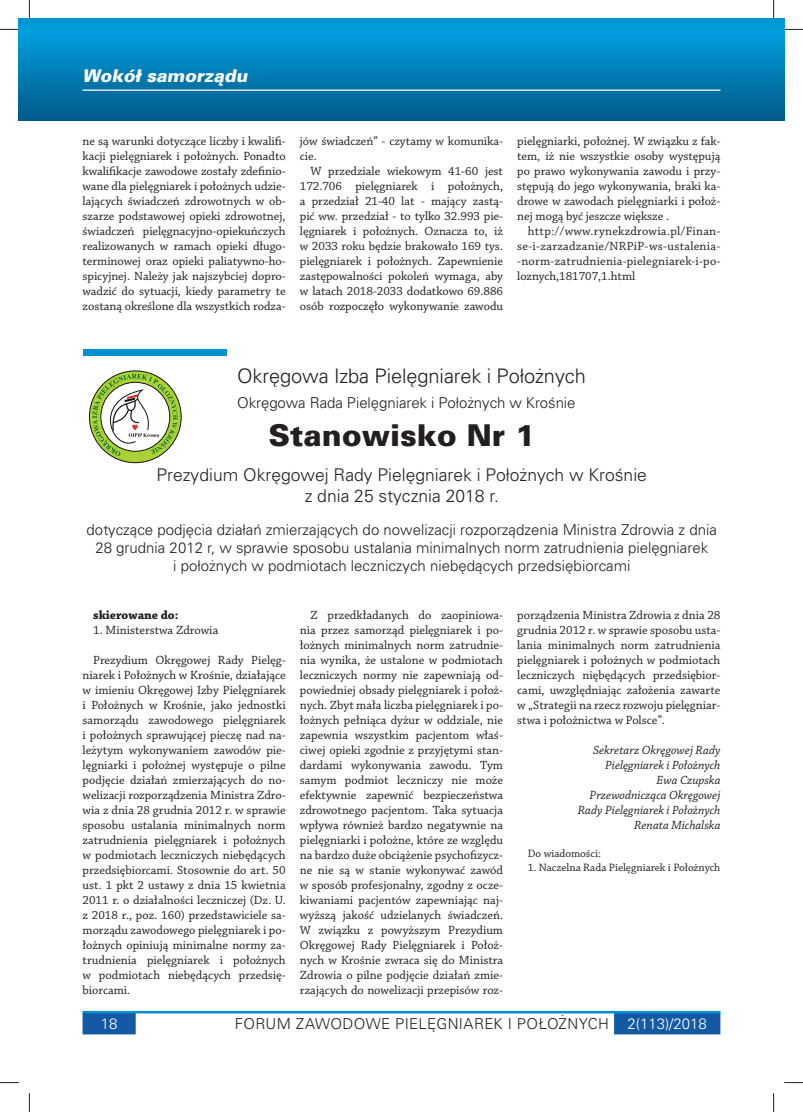
<style>
.page{position:relative;width:803px;height:1112px;background:#fff}
.page>*{position:absolute;margin:0;border:0;box-sizing:border-box;transform-origin:0 0}
.t1{font:30px "USA Black";color:#241f1f}
.t2{font:20px "USA Light";color:#241f1f}
.t3{font:17.5px/21px "USA Light";color:#241f1f;text-align:center}
.t4{font:italic 17.5px "USA Black";color:#fff}
.t5{font:15px/18px "USA Light";color:#241f1f;text-align:center}
.t6{font:15px "USA Light";letter-spacing:.02em;color:#241f1f}
.t7{font:15px "USA Light";color:#fff}
.t8{font:12.5px/15px "Chaparral Pro";color:#241f1f;text-align:justify}
.t9{font:italic 12.5px/15px "Chaparral Pro";color:#241f1f;text-align:right}
.t10{font:700 12.5px "Chaparral Pro";color:#241f1f}
.t11{font:11.25px "Chaparral Pro";color:#241f1f}
.s1{color:#fff}
</style>
<div class="page">
<div style="left:19px;top:19px;width:754px;height:101px;background:linear-gradient(to bottom,#00a5e6,#005b8b)"></div>
<svg style="left:83px;top:1013px;width:637px;height:21px"></svg>
<hr style="left:83px;top:1010px;width:637px;height:3px;background:#008fd3">
<svg style="left:773px;top:19px;width:11px;height:101px"></svg>
<hr style="left:83px;top:89px;width:637px;height:2px;background:#fff">
<svg style="left:89px;top:371px;width:92px;height:91px"></svg>
<div style="left:83px;top:349px;width:143px;height:7px;background:#008fd3"></div>
<svg style="left:0;top:29px;width:19px;height:1px"></svg>
<svg style="left:784px;top:29px;width:19px;height:1px"></svg>
<svg style="left:0;top:1082px;width:19px;height:1px"></svg>
<svg style="left:784px;top:1082px;width:19px;height:1px"></svg>
<svg style="left:29px;top:0;width:1px;height:19px"></svg>
<svg style="left:29px;top:1093px;width:1px;height:18px"></svg>
<svg style="left:773px;top:0;width:1px;height:19px"></svg>
<svg style="left:773px;top:1093px;width:1px;height:18px"></svg>
<h3 class="t4" style="left:83px;top:66px;width:167px">Wokół samorządu</h3>
<p class="t8" style="left:83px;top:134px;width:205px">ne są warunki dotyczące liczby i kwalifi&shy;kacji pielęgniarek i położnych. Ponadto kwalifikacje zawodowe zostały zdefinio&shy;wane dla pielęgniarek i położnych udzie&shy;lających świadczeń zdrowotnych w ob&shy;szarze podstawowej opieki zdrowotnej, świadczeń pielęgnacyjno-opiekuńczych realizowanych w ramach opieki długo&shy;terminowej oraz opieki paliatywno-ho&shy;spicyjnej. Należy jak najszybciej dopro&shy;wadzić do sytuacji, kiedy parametry te zostaną określone dla wszystkich rodza-</p>
<p class="t8" style="left:300px;top:134px;width:205px">jów świadczeń” - czytamy w komunika&shy;cie.</p>
<p class="t8" style="left:300px;top:164px;width:205px;text-indent:11px">W przedziale wiekowym 41-60 jest 172.706 pielęgniarek i położnych, a przedział 21-40 lat - mający zastą&shy;pić ww. przedział - to tylko 32.993 pie&shy;lęgniarek i położnych. Oznacza to, iż w 2033 roku będzie brakowało 169 tys. pielęgniarek i położnych. Zapewnienie zastępowalności pokoleń wymaga, aby w latach 2018-2033 dodatkowo 69.886 osób rozpoczęło wykonywanie zawodu</p>
<p class="t8" style="left:517px;top:134px;width:205px">pielęgniarki, położnej. W związku z fak&shy;tem, iż nie wszystkie osoby występują po prawo wykonywania zawodu i przy&shy;stępują do jego wykonywania, braki ka&shy;drowe w zawodach pielęgniarki i położ&shy;nej mogą być jeszcze większe .</p>
<p class="t8" style="left:517px;top:224px;width:205px;text-indent:11px">http://www.rynekzdrowia.pl/Finan&shy;se-i-zarzadzanie/NRPiP-ws-ustalenia--norm-zatrudnienia-pielegniarek-i-po&shy;loznych,181707,1.html</p>
<h2 class="t2" style="left:237px;top:364px;width:350px">Okręgowa I zba Pielęgniarek i Położnych</h2>
<p class="t5" style="left:237px;top:393px;width:340px">Okręgowa Rada Pielęgniarek i Położnych w Krośnie</p>
<h1 class="t1" style="left:268px;top:417px;width:268px">Stanowisko Nr 1</h1>
<h3 class="t3" style="left:157px;top:464px;width:492px">Prezydium Okręgowej Rady Pielęgniarek i Położnych w Krośnie z dnia 25 stycznia 2018 r.</h3>
<p class="t5" style="left:87px;top:520px;width:632px">dotyczące podjęcia działań zmierzających do nowelizacji rozporządzenia M inistra Zdrowia z dnia<br>28 grudnia 2012 r, w sprawie sposobu ustalania minimalnych norm zatrudnienia pielęgniarek<br>i położnych w podmiotach leczniczych niebędących przedsiębiorcami</p>
<p class="t10" style="left:93px;top:607px;width:87px">skierowane do:</p>
<p class="t8" style="left:93px;top:622px;width:127px">1. Ministerstwa Zdrowia</p>
<p class="t8" style="left:83px;top:652px;width:205px;text-indent:11px">Prezydium Okręgowej Rady Pielęg&shy;niarek i Położnych w Krośnie, działające w imieniu Okręgowej Izby Pielęgniarek i Położnych w Krośnie, jako jednostki samorządu zawodowego pielęgniarek i położnych sprawującej pieczę nad na&shy;leżytym wykonywaniem zawodów pie&shy;lęgniarki i położnej występuje o pilne podjęcie działań zmierzających do no&shy;welizacji rozporządzenia Ministra Zdro&shy;wia z dnia 28 grudnia 2012 r. w sprawie sposobu ustalania minimalnych norm zatrudnienia pielęgniarek i położnych w podmiotach leczniczych niebędących przedsiębiorcami. Stosownie do art. 50 ust. 1 pkt 2 ustawy z dnia 15 kwietnia 2011 r. o działalności leczniczej (Dz. U. z 2018 r., poz. 160) przedstawiciele sa&shy;morządu zawodowego pielęgniarek i po&shy;łożnych opiniują minimalne normy za&shy;trudnienia pielęgniarek i położnych w podmiotach niebędących przedsię&shy;biorcami.</p>
<p class="t8" style="left:300px;top:607px;width:205px;text-indent:11px">Z przedkładanych do zaopiniowa&shy;nia przez samorząd pielęgniarek i po&shy;łożnych minimalnych norm zatrudnie&shy;nia wynika, że ustalone w podmiotach leczniczych normy nie zapewniają od&shy;powiedniej obsady pielęgniarek i położ&shy;nych. Zbyt mała liczba pielęgniarek i po&shy;łożnych pełniąca dyżur w oddziale, nie zapewnia wszystkim pacjentom właś&shy;ciwej opieki zgodnie z przyjętymi stan&shy;dardami wykonywania zawodu. Tym samym podmiot leczniczy nie może efektywnie zapewnić bezpieczeństwa zdrowotnego pacjentom. Taka sytuacja wpływa również bardzo negatywnie na pielęgniarki i położne, które ze względu na bardzo duże obciążenie psychofizycz&shy;ne nie są w stanie wykonywać zawód w sposób profesjonalny, zgodny z ocze&shy;kiwaniami pacjentów zapewniając naj&shy;wyższą jakość udzielanych świadczeń.<br>W związku z powyższym Prezydium Okręgowej Rady Pielęgniarek i Położ&shy;nych w Krośnie zwraca się do Ministra Zdrowia o pilne podjęcie działań zmie&shy;rzających do nowelizacji przepisów roz-</p>
<p class="t8" style="left:517px;top:607px;width:205px">porządzenia Ministra Zdrowia z dnia 28 grudnia 2012 r. w sprawie sposobu usta&shy;lania minimalnych norm zatrudnienia pielęgniarek i położnych w podmiotach leczniczych niębędących przedsiębior&shy;cami, uwzględniając założenia zawarte w „Strategii na rzecz rozwoju pielęgniar&shy;stwa i położnictwa w Polsce”.</p>
<p class="t9" style="left:578px;top:742px;width:144px">Sekretarz Okręgowej Rady<br>Pielęgniarek i Położnych<br>Ewa Czupska<br>Przewodnicząca Okręgowej<br>Rady Pielęgniarek i Położnych<br>Renata Michalska</p>
<p class="t11" style="left:528px;top:847px;width:74px">Do wiadomości:</p>
<p class="t11" style="left:528px;top:860px;width:194px">1. Naczelna Rada Pielęgniarek i Położnych</p>
<p class="t7" style="left:101px;top:1015px;width:18px">18</p>
<p class="t6" style="left:235px;top:1015px;width:474px">Forum zawodowe pielęgniarek i położnych <span class="s1">2(113)/2018</span></p>
</div>
